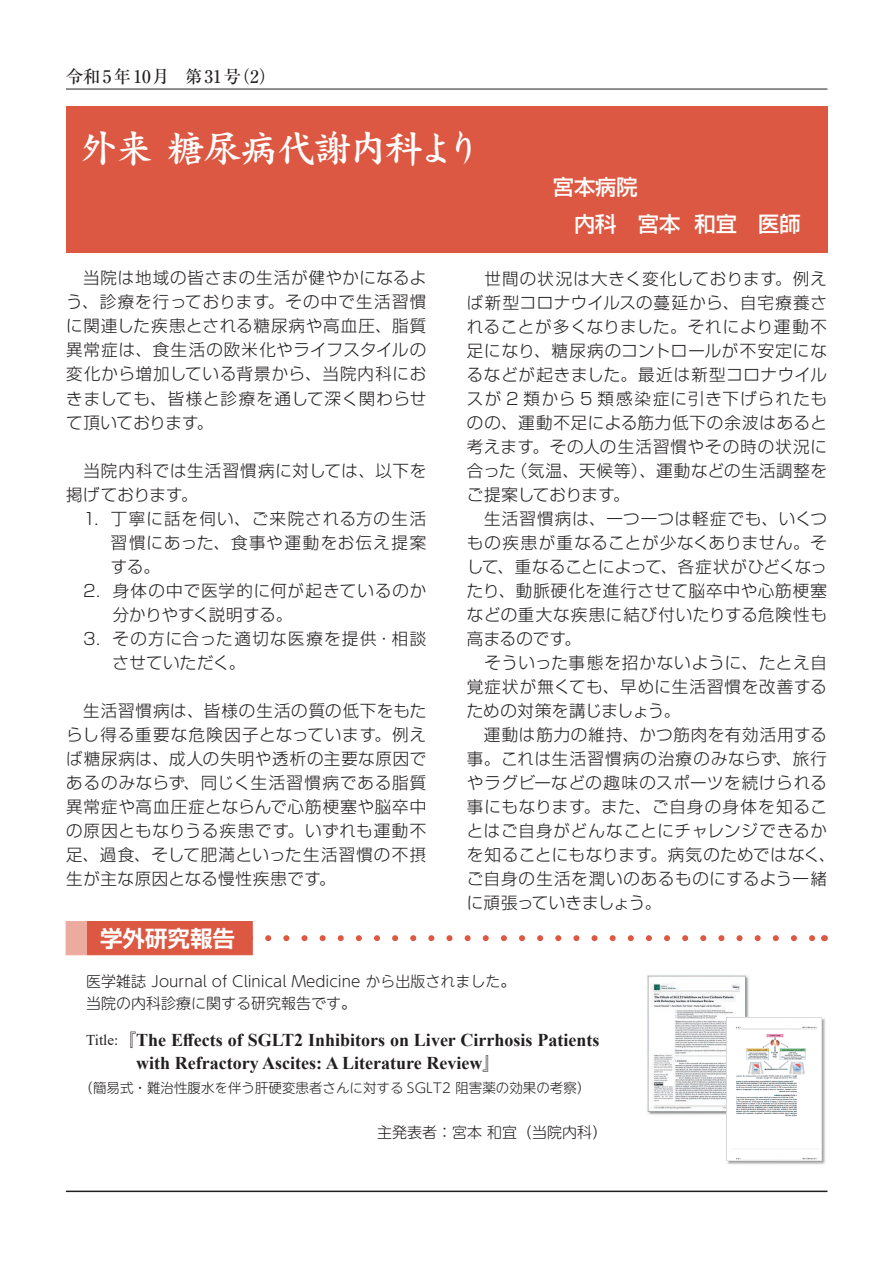
<style>
.page{position:relative;width:893px;height:1263px;background:#fff}
.page>*{position:absolute;margin:0;border:0;box-sizing:border-box;transform-origin:0 0}
.t1{font:39px "DF Kai Sho Std W7";letter-spacing:-.08em;color:#fff}
.t2{font:700 22.5px "Shin Go Pro De";color:#fff}
.t3{font:500 21.3px/37.2px "Shin Go Pro";color:#fff}
.t4{font:700 18px/22.5px "Times New Roman";color:#231f20}
.t5{font:500 17.4px "Ryumin Pro";letter-spacing:.125em;color:#231f20}
.t6{font:300 16.5px/24px "Shin Go Pro";letter-spacing:.045em;color:#231f20;text-align:justify}
.t7{font:300 16.5px "Shin Go Pro";letter-spacing:.07em;color:#231f20}
.t8{font:300 16.5px "Shin Go Pro";letter-spacing:.085em;color:#231f20}
.t9{font:300 16.5px "Shin Go Pro";letter-spacing:.08em;color:#231f20}
.t10{font:300 16.5px "Shin Go Pro";letter-spacing:.02em;color:#231f20}
.t11{font:300 16.5px "Shin Go Pro";letter-spacing:-.015em;color:#231f20}
.t12{font:300 15px/22.5px "UD Shin M Go Pro";color:#231f20}
.t13{font:300 13.5px "UD Shin M Go Pro";color:#231f20}
.s1{font-weight:400;font-size:15px}
.s2{font-family:"UD Shin M Go Pro";font-weight:300}
</style>
<div class="page">
<hr style="left:66px;top:89px;width:761px;height:1px;background:#231f20">
<hr style="left:66px;top:1190px;width:761px;height:2px;background:#231f20">
<svg style="left:253px;top:935px;width:562px;height:6px"></svg>
<div style="left:66px;top:106px;width:761px;height:147px;background:#dc5842"></div>
<div style="left:66px;top:921px;width:187px;height:34px;background:#dc5842"></div>
<div style="left:66px;top:921px;width:20px;height:34px;background:#edaba0"></div>
<img style="left:647px;top:974px;width:102px;height:141px">
<img style="left:724px;top:1016px;width:101px;height:149px">
<p class="t5" style="left:66px;top:63px;width:212px">令和5年10月　第31号（2）</p>
<h1 class="t1" style="left:79px;top:127px;width:406px">外来 糖尿病代謝内科より</h1>
<p class="t3" style="left:553px;top:166px;width:271px">宮本病院<br>　内科　宮本 和宜　医師　</p>
<p class="t6" style="left:66px;top:264px;width:362px">　当院は地域の皆さまの生活が健やかになるよう、診療を行っております。その中で生活習慣に関連した疾患とされる糖尿病や高血圧、脂質異常症は、食生活の欧米化やライフスタイルの変化から増加している背景から、当院内科におきましても、皆様と診療を通して深く関わらせて頂いております。</p>
<p class="t6" style="left:66px;top:456px;width:361px">　当院内科では生活習慣病に対しては、以下を</p>
<p class="t10" style="left:66px;top:481px;width:133px">掲げております。</p>
<p class="t7" style="left:66px;top:505px;width:361px">　1．丁寧に話を伺い、ご来院される方の生活</p>
<p class="t9" style="left:111px;top:529px;width:317px">習慣にあった、食事や運動をお伝え提案</p>
<p class="t6" style="left:111px;top:552px;width:51px">する。</p>
<p class="t6" style="left:66px;top:576px;width:361px">　2．身体の中で医学的に何が起きているのか</p>
<p class="t11" style="left:113px;top:601px;width:181px">分かりやすく説明する。</p>
<p class="t8" style="left:66px;top:625px;width:361px">　3．その方に合った適切な医療を提供・相談</p>
<p class="t10" style="left:113px;top:649px;width:134px">させていただく。</p>
<p class="t6" style="left:66px;top:696px;width:362px">　生活習慣病は、皆様の生活の質の低下をもたらし得る重要な危険因子となっています。例えば糖尿病は、成人の失明や透析の主要な原因であるのみならず、同じく生活習慣病である脂質異常症や高血圧症とならんで心筋梗塞や脳卒中の原因ともなりうる疾患です。いずれも運動不足、過食、そして肥満といった生活習慣の不摂生が主な原因となる慢性疾患です。</p>
<p class="t6" style="left:467px;top:264px;width:370px;text-align:left">　世間の状況は大きく変化しております。例えば新型コロナウイルスの蔓延から、自宅療養されることが多くなりました。それにより運動不足になり、糖尿病のコントロールが不安定になるなどが起きました。最近は新型コロナウイルスが 2 類から 5 類感染症に引き下げられたものの、運動不足による筋力低下の余波はあると考えます。その人の生活習慣やその時の状況に合った（気温、天候等）、運動などの生活調整をご提案しております。<br>　生活習慣病は、一つ一つは軽症でも、いくつもの疾患が重なることが少なくありません。そして、重なることによって、各症状がひどくなったり、動脈硬化を進行させて脳卒中や心筋梗塞などの重大な疾患に結び付いたりする危険性も高まるのです。<br>　そういった事態を招かないように、たとえ自覚症状が無くても、早めに生活習慣を改善するための対策を講じましょう。<br>　運動は筋力の維持、かつ筋肉を有効活用する事。これは生活習慣病の治療のみならず、旅行やラグビーなどの趣味のスポーツを続けられる事にもなります。また、ご自身の身体を知ることはご自身がどんなことにチャレンジできるかを知ることにもなります。病気のためではなく、ご自身の生活を潤いのあるものにするよう一緒に頑張っていきましょう。</p>
<h2 class="t2" style="left:100px;top:920px;width:136px">学外研究報告</h2>
<p class="t12" style="left:86px;top:969px;width:431px">医学雑誌 Journal of Clinical Medicine から出版されました。当院の内科診療に関する研究報告です。</p>
<p class="t4" style="left:136px;top:1028px;width:465px;text-indent:-50px"><span class="s1">Title:</span><span class="s2">『</span>The Effects of SGLT2 Inhibitors on Liver Cirrhosis Patients with Refractory Ascites: A Literature Review<span class="s2">』</span></p>
<p class="t13" style="left:80px;top:1077px;width:512px">（簡易式・難治性腹水を伴う肝硬変患者さんに対する SGLT2 阻害薬の効果の考察）</p>
<p class="t12" style="left:377px;top:1120px;width:231px">主発表者：宮本 和宜（当院内科）</p>
</div>
